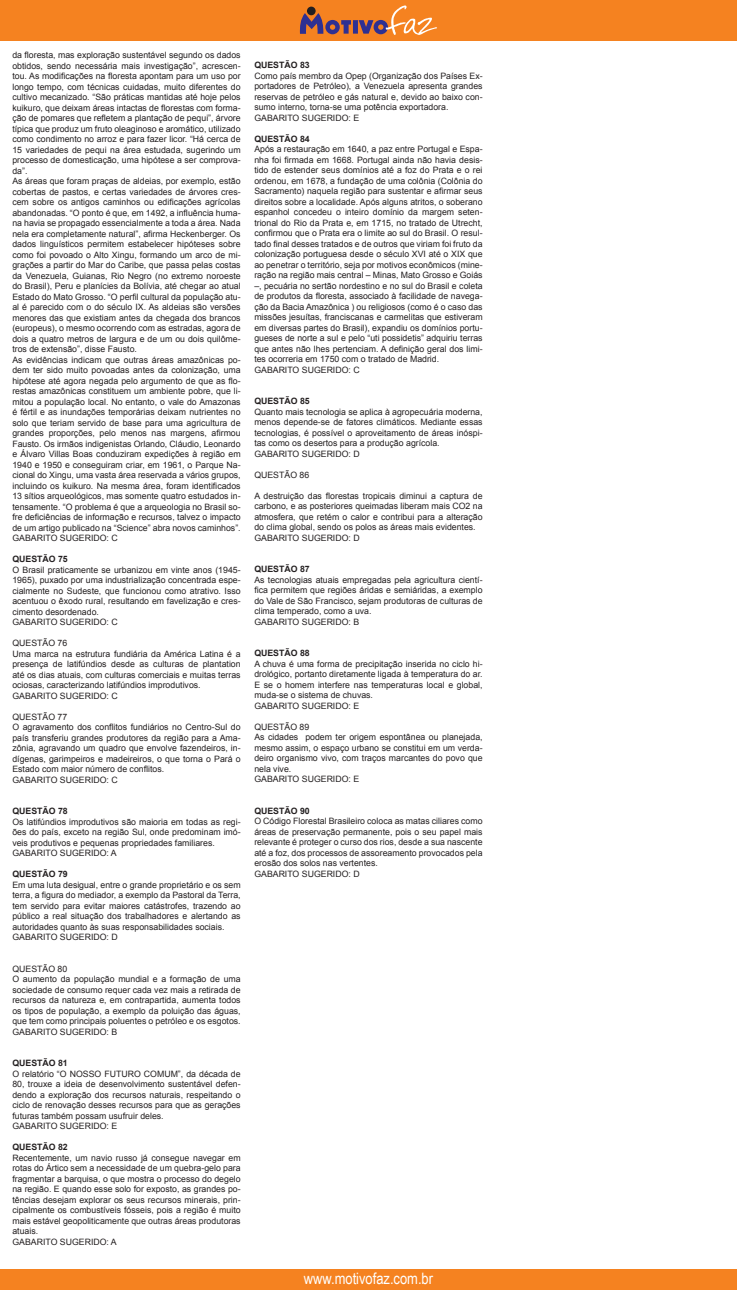
<style>
.page{position:relative;width:737px;height:1290px;background:#fff}
.page>*{position:absolute;margin:0;border:0;box-sizing:border-box;transform-origin:0 0}
.t1{font:15.75px "Arial Narrow";color:#fff}
.miolo{font:8.75px/10.5px "Arial";color:#231f20;text-align:justify}
.miolo-2{font:700 8.75px "Arial";color:#231f20}
</style>
<div class="page">
<div style="left:0;top:0;width:737px;height:41px;background:#f58220"></div>
<svg style="left:300px;top:5px;width:137px;height:30px"></svg>
<div style="left:0;top:1270px;width:737px;height:20px;background:#f58220"></div>
<p class="miolo" style="left:12px;top:50px;width:230px">da floresta, mas exploração sustentável segundo os dados obtidos, sendo necessária mais investigação”, acrescen&shy;tou. As modificações na floresta apontam para um uso por longo tempo, com técnicas cuidadas, muito diferentes do cultivo mecanizado. “São práticas mantidas até hoje pelos kuikuro, que deixam áreas intactas de florestas com forma&shy;ção de pomares que refletem a plantação de pequi”, árvore típica que produz um fruto oleaginoso e aromático, utilizado como condimento no arroz e para fazer licor. “Há cerca de 15 variedades de pequi na área estudada, sugerindo um processo de domesticação, uma hipótese a ser comprova&shy;da”.</p>
<p class="miolo" style="left:12px;top:176px;width:230px">As áreas que foram praças de aldeias, por exemplo, estão cobertas de pastos, e certas variedades de árvores cres&shy;cem sobre os antigos caminhos ou edificações agrícolas abandonadas. “O ponto é que, em 1492, a influência huma&shy;na havia se propagado essencialmente a toda a área. Nada nela era completamente natural”, afirma Heckenberger. Os dados linguísticos permitem estabelecer hipóteses sobre como foi povoado o Alto Xingu, formando um arco de mi&shy;grações a partir do Mar do Caribe, que passa pelas costas da Venezuela, Guianas, Rio Negro (no extremo noroeste do Brasil), Peru e planícies da Bolívia, até chegar ao atual Estado do Mato Grosso. “O perfil cultural da população atu&shy;al é parecido com o do século IX. As aldeias são versões menores das que existiam antes da chegada dos brancos (europeus), o mesmo ocorrendo com as estradas, agora de dois a quatro metros de largura e de um ou dois quilôme&shy;tros de extensão”, disse Fausto.</p>
<p class="miolo" style="left:12px;top:355px;width:230px">As evidências indicam que outras áreas amazônicas po&shy;dem ter sido muito povoadas antes da colonização, uma hipótese até agora negada pelo argumento de que as flo&shy;restas amazônicas constituem um ambiente pobre, que li&shy;mitou a população local. No entanto, o vale do Amazonas é fértil e as inundações temporárias deixam nutrientes no solo que teriam servido de base para uma agricultura de grandes proporções, pelo menos nas margens, afirmou Fausto. Os irmãos indigenistas Orlando, Cláudio, Leonardo e Álvaro Villas Boas conduziram expedições à região em 1940 e 1950 e conseguiram criar, em 1961, o Parque Na&shy;cional do Xingu, uma vasta área reservada a vários grupos, incluindo os kuikuro. Na mesma área, foram identificados 13 sítios arqueológicos, mas somente quatro estudados in&shy;tensamente. “O problema é que a arqueologia no Brasil so&shy;fre deficiências de informação e recursos, talvez o impacto de um artigo publicado na “Science” abra novos caminhos”.</p>
<p class="miolo" style="left:12px;top:533px;width:107px">GABARITO SUGERIDO: C</p>
<p class="miolo-2" style="left:12px;top:553px;width:57px">QUESTÃO 75</p>
<p class="miolo" style="left:12px;top:565px;width:230px">O Brasil praticamente se urbanizou em vinte anos (1945- 1965), puxado por uma industrialização concentrada espe&shy;cialmente no Sudeste, que funcionou como atrativo. Isso acentuou o êxodo rural, resultando em favelização e cres&shy;cimento desordenado.</p>
<p class="miolo" style="left:12px;top:617px;width:107px">GABARITO SUGERIDO: C</p>
<p class="miolo" style="left:12px;top:638px;width:56px">QUESTÃO 76</p>
<p class="miolo" style="left:12px;top:649px;width:230px">Uma marca na estrutura fundiária da América Latina é a presença de latifúndios desde as culturas de plantation até os dias atuais, com culturas comerciais e muitas terras ociosas, caracterizando latifúndios improdutivos.</p>
<p class="miolo" style="left:12px;top:691px;width:107px">GABARITO SUGERIDO: C</p>
<p class="miolo" style="left:12px;top:712px;width:56px">QUESTÃO 77</p>
<p class="miolo" style="left:12px;top:722px;width:230px">O agravamento dos conflitos fundiários no Centro-Sul do país transferiu grandes produtores da região para a Ama&shy;zônia, agravando um quadro que envolve fazendeiros, in&shy;dígenas, garimpeiros e madeireiros, o que torna o Pará o Estado com maior número de conflitos.</p>
<p class="miolo" style="left:12px;top:775px;width:107px">GABARITO SUGERIDO: C</p>
<p class="miolo-2" style="left:12px;top:805px;width:57px">QUESTÃO 78</p>
<p class="miolo" style="left:12px;top:817px;width:230px">Os latifúndios improdutivos são maioria em todas as regi&shy;ões do país, exceto na região Sul, onde predominam imó&shy;veis produtivos e pequenas propriedades familiares.</p>
<p class="miolo" style="left:12px;top:848px;width:106px">GABARITO SUGERIDO: A</p>
<p class="miolo-2" style="left:12px;top:868px;width:57px">QUESTÃO 79</p>
<p class="miolo" style="left:12px;top:880px;width:230px">Em uma luta desigual, entre o grande proprietário e os sem terra, a figura do mediador, a exemplo da Pastoral da Terra, tem servido para evitar maiores catástrofes, trazendo ao público a real situação dos trabalhadores e alertando as autoridades quanto às suas responsabilidades sociais.</p>
<p class="miolo" style="left:12px;top:932px;width:107px">GABARITO SUGERIDO: D</p>
<p class="miolo" style="left:12px;top:964px;width:56px">QUESTÃO 80</p>
<p class="miolo" style="left:12px;top:974px;width:230px">O aumento da população mundial e a formação de uma sociedade de consumo requer cada vez mais a retirada de recursos da natureza e, em contrapartida, aumenta todos os tipos de população, a exemplo da poluição das águas, que tem como principais poluentes o petróleo e os esgotos.</p>
<p class="miolo" style="left:12px;top:1027px;width:106px">GABARITO SUGERIDO: B</p>
<p class="miolo-2" style="left:12px;top:1057px;width:57px">QUESTÃO 81</p>
<p class="miolo" style="left:12px;top:1069px;width:230px">O relatório “O NOSSO FUTURO COMUM”, da década de 80, trouxe a ideia de desenvolvimento sustentável defen&shy;dendo a exploração dos recursos naturais, respeitando o ciclo de renovação desses recursos para que as gerações futuras também possam usufruir deles.</p>
<p class="miolo" style="left:12px;top:1121px;width:106px">GABARITO SUGERIDO: E</p>
<p class="miolo-2" style="left:12px;top:1141px;width:57px">QUESTÃO 82</p>
<p class="miolo" style="left:12px;top:1153px;width:230px">Recentemente, um navio russo já consegue navegar em rotas do Ártico sem a necessidade de um quebra-gelo para fragmentar a barquisa, o que mostra o processo do degelo na região. E quando esse solo for exposto, as grandes po&shy;tências desejam explorar os seus recursos minerais, prin&shy;cipalmente os combustíveis fósseis, pois a região é muito mais estável geopoliticamente que outras áreas produtoras atuais.</p>
<p class="miolo" style="left:12px;top:1237px;width:106px">GABARITO SUGERIDO: A</p>
<p class="miolo-2" style="left:254px;top:59px;width:57px">QUESTÃO 83</p>
<p class="miolo" style="left:254px;top:70px;width:230px">Como país membro da Opep (Organização dos Países Ex&shy;portadores de Petróleo), a Venezuela apresenta grandes reservas de petróleo e gás natural e, devido ao baixo con&shy;sumo interno, torna-se uma potência exportadora.</p>
<p class="miolo" style="left:254px;top:112px;width:106px">GABARITO SUGERIDO: E</p>
<p class="miolo-2" style="left:254px;top:133px;width:57px">QUESTÃO 84</p>
<p class="miolo" style="left:254px;top:144px;width:230px">Após a restauração em 1640, a paz entre Portugal e Espa&shy;nha foi firmada em 1668. Portugal ainda não havia desis&shy;tido de estender seus domínios até a foz do Prata e o rei ordenou, em 1678, a fundação de uma colônia (Colônia do Sacramento) naquela região para sustentar e afirmar seus direitos sobre a localidade. Após alguns atritos, o soberano espanhol concedeu o inteiro domínio da margem seten&shy;trional do Rio da Prata e, em 1715, no tratado de Utrecht, confirmou que o Prata era o limite ao sul do Brasil. O resul&shy;tado final desses tratados e de outros que viriam foi fruto da colonização portuguesa desde o século XVI até o XIX que ao penetrar o território, seja por motivos econômicos (mine&shy;ração na região mais central – Minas, Mato Grosso e Goiás –, pecuária no sertão nordestino e no sul do Brasil e coleta de produtos da floresta, associado à facilidade de navega&shy;ção da Bacia Amazônica ) ou religiosos (como é o caso das missões jesuítas, franciscanas e carmelitas que estiveram em diversas partes do Brasil), expandiu os domínios portu&shy;gueses de norte a sul e pelo “uti possidetis” adquiriu terras que antes não lhes pertenciam. A definição geral dos limi&shy;tes ocorreria em 1750 com o tratado de Madrid.</p>
<p class="miolo" style="left:254px;top:364px;width:107px">GABARITO SUGERIDO: C</p>
<p class="miolo-2" style="left:254px;top:395px;width:57px">QUESTÃO 85</p>
<p class="miolo" style="left:254px;top:406px;width:230px">Quanto mais tecnologia se aplica à agropecuária moderna, menos depende-se de fatores climáticos. Mediante essas tecnologias, é possível o aproveitamento de áreas inóspi&shy;tas como os desertos para a produção agrícola.</p>
<p class="miolo" style="left:254px;top:448px;width:107px">GABARITO SUGERIDO: D</p>
<p class="miolo" style="left:254px;top:469px;width:56px">QUESTÃO 86</p>
<p class="miolo" style="left:254px;top:490px;width:230px">A destruição das florestas tropicais diminui a captura de carbono, e as posteriores queimadas liberam mais CO2 na atmosfera, que retém o calor e contribui para a alteração do clima global, sendo os polos as áreas mais evidentes.</p>
<p class="miolo" style="left:254px;top:532px;width:107px">GABARITO SUGERIDO: D</p>
<p class="miolo-2" style="left:254px;top:563px;width:57px">QUESTÃO 87</p>
<p class="miolo" style="left:254px;top:574px;width:230px">As tecnologias atuais empregadas pela agricultura cientí&shy;fica permitem que regiões áridas e semiáridas, a exemplo do Vale de São Francisco, sejam produtoras de culturas de clima temperado, como a uva.</p>
<p class="miolo" style="left:254px;top:616px;width:106px">GABARITO SUGERIDO: B</p>
<p class="miolo-2" style="left:254px;top:647px;width:57px">QUESTÃO 88</p>
<p class="miolo" style="left:254px;top:658px;width:230px">A chuva é uma forma de precipitação inserida no ciclo hi&shy;drológico, portanto diretamente ligada à temperatura do ar.<br>E se o homem interfere nas temperaturas local e global, muda-se o sistema de chuvas.</p>
<p class="miolo" style="left:254px;top:700px;width:106px">GABARITO SUGERIDO: E</p>
<p class="miolo" style="left:254px;top:721px;width:56px">QUESTÃO 89</p>
<p class="miolo" style="left:254px;top:732px;width:230px">As cidades podem ter origem espontânea ou planejada, mesmo assim, o espaço urbano se constitui em um verda&shy;deiro organismo vivo, com traços marcantes do povo que nela vive.</p>
<p class="miolo" style="left:254px;top:774px;width:106px">GABARITO SUGERIDO: E</p>
<p class="miolo-2" style="left:254px;top:805px;width:57px">QUESTÃO 90</p>
<p class="miolo" style="left:254px;top:816px;width:230px">O Código Florestal Brasileiro coloca as matas ciliares como áreas de preservação permanente, pois o seu papel mais relevante é proteger o curso dos rios, desde a sua nascente até a foz, dos processos de assoreamento provocados pela erosão dos solos nas vertentes.</p>
<p class="miolo" style="left:254px;top:868px;width:107px">GABARITO SUGERIDO: D</p>
<h1 class="t1" style="left:304px;top:1267px;width:131px">www.motivofaz.com.br</h1>
</div>
